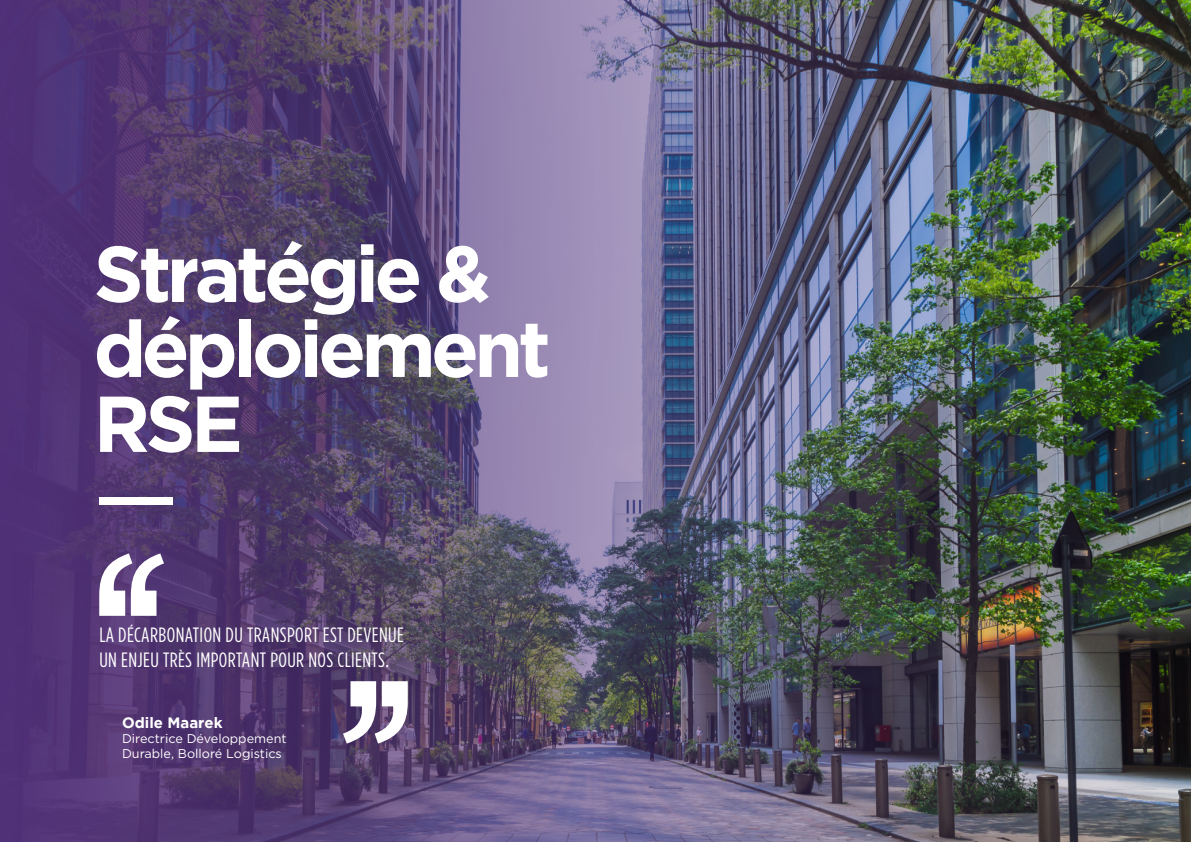
<style>
.page{position:relative;width:1191px;height:842px;background:#fff}
.page>*{position:absolute;margin:0;border:0;box-sizing:border-box;transform-origin:0 0}
.t1{font:700 79px/75px "Gotham";letter-spacing:-.06em;color:#fff}
.t2{font:20.7px/24.8px "Gotham Condensed";letter-spacing:.02em;color:#fff}
.t3{font:700 14.9px "Gotham";color:#fff}
.t4{font:12.6px/15px "Gotham";color:#fff}
</style>
<div class="page">
<img style="left:0;top:0;width:1191px;height:842px">
<div style="left:99px;top:497px;width:74px;height:7px;background:#fff"></div>
<svg style="left:99px;top:553px;width:65px;height:63px"></svg>
<svg style="left:343px;top:681px;width:65px;height:63px"></svg>
<h1 class="t1" style="left:94px;top:234px;width:459px">Stratégie &amp; déploiement<br>RSE</h1>
<p class="t2" style="left:99px;top:622px;width:306px">LA DÉCARBONATION DU TRANSPORT EST DEVENUE<br>UN ENJEU TRÈS IMPORTANT POUR NOS CLIENTS.</p>
<p class="t3" style="left:122px;top:714px;width:102px">Odile Maarek</p>
<p class="t4" style="left:122px;top:731px;width:166px">Directrice Développement<br>Durable, Bolloré Logistics</p>
</div>
